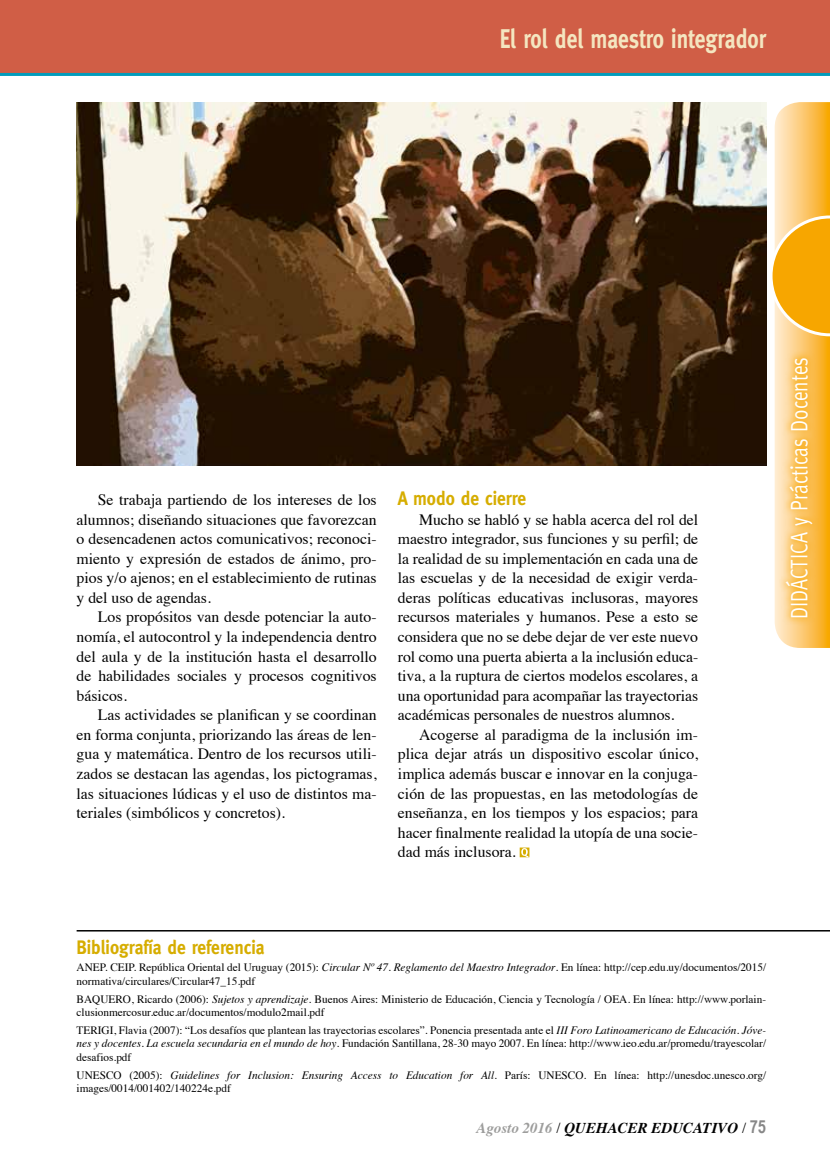
<style>
.page{position:relative;width:830px;height:1170px;background:#fff}
.page>*{position:absolute;margin:0;border:0;box-sizing:border-box;transform-origin:0 0}
.t1{font:700 27px "Meta";color:#f4e6c0;scale:.8 1}
.t2{font:24px "Meta";color:#fff;scale:.8 1}
.t3{font:700 19.5px "Meta";color:#d6ad00;scale:.9 1}
.t4{font:15.75px/19.5px "Times";color:#000;text-align:justify}
.t5{font:italic 700 15px "Times";color:#000}
.t6{font:11.25px/13.5px "Times";color:#000}
.s1{font-style:italic}
.s2{color:#9d9d9c}
.s3{font-weight:400;font-style:normal}
.s4{font-family:"Arial Narrow";font-style:normal;font-size:18px;color:#878787}
</style>
<div class="page">
<svg style="left:772px;top:102px;width:57px;height:546px;background:#fac45d"></svg>
<svg style="left:777px;top:350px;width:42px;height:275px;background:#fbc86f"></svg>
<svg style="left:519px;top:847px;width:10px;height:10px"></svg>
<hr style="left:77px;top:929px;width:752px;height:2px;background:#000">
<img style="left:77px;top:102px;width:688px;height:364px">
<div style="left:0;top:0;width:829px;height:76px;background:#d05e46"></div>
<h1 class="t1" style="left:499px;top:23px;width:334px">El rol del maestro integrador</h1>
<p class="t4" style="left:77px;top:488px;width:301px;text-indent:21px">Se trabaja partiendo de los intereses de los alumnos; diseñando situaciones que favorezcan o desencadenen actos comunicativos; reconoci&shy;miento y expresión de estados de ánimo, pro&shy;pios y/o ajenos; en el establecimiento de rutinas y del uso de agendas.</p>
<p class="t4" style="left:77px;top:606px;width:301px;text-indent:21px">Los propósitos van desde potenciar la auto&shy;nomía, el autocontrol y la independencia dentro del aula y de la institución hasta el desarrollo de habilidades sociales y procesos cognitivos básicos.</p>
<p class="t4" style="left:77px;top:703px;width:301px;text-indent:21px">Las actividades se planifican y se coordinan en forma conjunta, priorizando las áreas de len&shy;gua y matemática. Dentro de los recursos utili&shy;zados se destacan las agendas, los pictogramas, las situaciones lúdicas y el uso de distintos ma&shy;teriales (simbólicos y concretos).</p>
<p class="t3" style="left:398px;top:487px;width:144px">A modo de cierre</p>
<p class="t4" style="left:398px;top:508px;width:301px;text-indent:21px">Mucho se habló y se habla acerca del rol del maestro integrador, sus funciones y su perfil; de la realidad de su implementación en cada una de las escuelas y de la necesidad de exigir verda&shy;deras políticas educativas inclusoras, mayores recursos materiales y humanos. Pese a esto se considera que no se debe dejar de ver este nuevo rol como una puerta abierta a la inclusión educa&shy;tiva, a la ruptura de ciertos modelos escolares, a una oportunidad para acompañar las trayectorias académicas personales de nuestros alumnos.</p>
<p class="t4" style="left:398px;top:723px;width:301px;text-indent:21px">Acogerse al paradigma de la inclusión im&shy;plica dejar atrás un dispositivo escolar único, implica además buscar e innovar en la conjuga&shy;ción de las propuestas, en las metodologías de enseñanza, en los tiempos y los espacios; para hacer finalmente realidad la utopía de una socie&shy;dad más inclusora.</p>
<h2 class="t2" style="left:785px;top:619px;width:329px;rotate:-90deg">DIDÁCTICA y Prácticas Docentes</h2>
<p class="t3" style="left:77px;top:935px;width:210px">Bibliografía de referencia</p>
<p class="t6" style="left:77px;top:959px;width:690px">ANEP. CEIP. República Oriental del Uruguay (2015): <span class="s1">Circular Nº 47. Reglamento del Maestro Integrador</span>. En línea: http://cep.edu.uy/documentos/2015/ normativa/circulares/Circular47_15.pdf</p>
<p class="t6" style="left:77px;top:990px;width:690px">BAQUERO, Ricardo (2006): <span class="s1">Sujetos y aprendizaje</span>. Buenos Aires: Ministerio de Educación, Ciencia y Tecnología / OEA. En línea: http://www.porlain&shy;clusionmercosur.educ.ar/documentos/modulo2mail.pdf</p>
<p class="t6" style="left:77px;top:1022px;width:690px;text-align:justify">TERIGI, Flavia (2007): “Los desafíos que plantean las trayectorias escolares”. Ponencia presentada ante el <span class="s1">III Foro Latinoamericano de Educación. Jóve&shy;nes y docentes. La escuela secundaria en el mundo de hoy</span>. Fundación Santillana, 28-30 mayo 2007. En línea: http://www.ieo.edu.ar/promedu/trayescolar/ desafios.pdf</p>
<p class="t6" style="left:77px;top:1066px;width:690px">UNESCO (2005): <span class="s1">Guidelines for Inclusion: Ensuring Access to Education for All</span>. París: UNESCO. En línea: http://unesdoc.unesco.org/ images/0014/001402/140224e.pdf</p>
<p class="t5" style="left:476px;top:1113px;width:291px"><span class="s2">Agosto 2016</span> <span class="s3">/</span> QUEHACER EDUCATIVO <span class="s3">/</span> <span class="s4">75</span></p>
</div>
